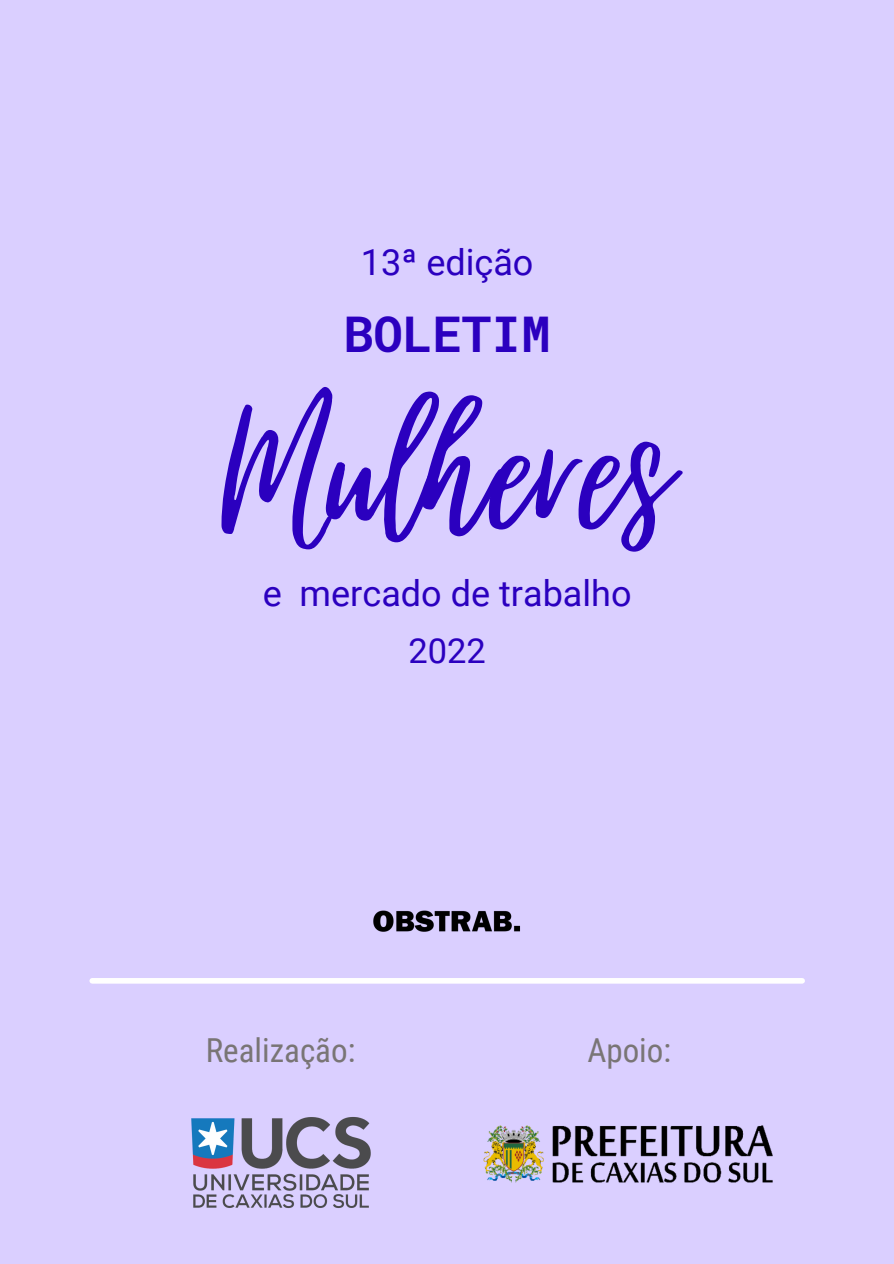
<style>
.page{position:relative;width:894px;height:1264px;background:#fff}
.page>*{position:absolute;margin:0;border:0;box-sizing:border-box;transform-origin:0 0}
.t1{font:260.55px "Virtual";color:#2b00bf}
.t2{font:700 49.2px "Roboto Mono";color:#2b00bf}
.t3{font:36px "Roboto";color:#2b00bf}
.t4{font:34.35px "Roboto";color:#2b00bf}
.t5{font:33px "Roboto Condensed";color:#797575}
</style>
<div class="page">
<div style="left:0;top:0;width:893px;height:1263px;background:#dacfff"></div>
<img style="left:191px;top:1117px;width:180px;height:91px">
<img style="left:373px;top:910px;width:147px;height:22px">
<div style="left:92px;top:978px;width:710px;height:5px;background:#fff"></div>
<img style="left:483px;top:1125px;width:290px;height:58px">
<p class="t3" style="left:361px;top:241px;width:174px">13ª edição</p>
<p class="t2" style="left:344px;top:300px;width:208px">BOLETIM</p>
<p class="t1" style="left:225px;top:329px;width:445px">Mulheres</p>
<p class="t3" style="left:262px;top:572px;width:370px">e mercado de trabalho</p>
<p class="t4" style="left:408px;top:630px;width:79px">2022</p>
<p class="t5" style="left:206px;top:1031px;width:151px">Realização:</p>
<p class="t5" style="left:587px;top:1031px;width:85px">Apoio:</p>
</div>
